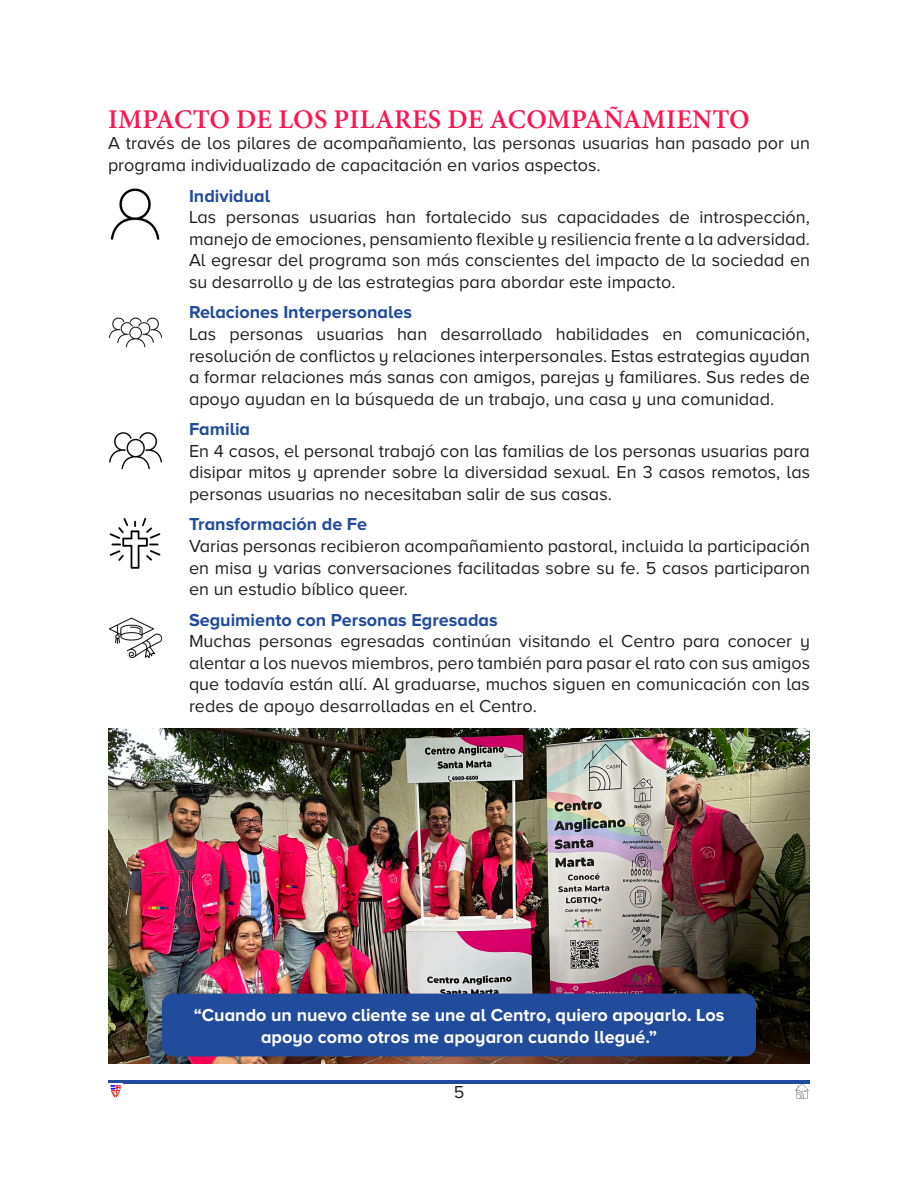
<style>
.page{position:relative;width:918px;height:1188px;background:#fff}
.page>*{position:absolute;margin:0;border:0;box-sizing:border-box;transform-origin:0 0}
.t1{font:600 27px "Minion Pro";letter-spacing:.01em;color:#ff1550}
.t2{font:18px/21.6px "Proxima Nova A";color:#231f20;text-align:justify}
.Paragraph_Header{font:700 18px "Proxima Nova A";color:#214c9b}
.t3{font:700 18px/21.6px "Proxima Nova A";color:#fff;text-align:center}
</style>
<div class="page">
<img style="left:110px;top:188px;width:50px;height:52px">
<img style="left:108px;top:317px;width:54px;height:31px">
<img style="left:109px;top:432px;width:53px;height:38px">
<img style="left:109px;top:517px;width:52px;height:52px">
<img style="left:108px;top:617px;width:54px;height:42px">
<hr style="left:108px;top:1080px;width:702px;height:3px;background:#214c9b">
<img style="left:110px;top:1085px;width:11px;height:13px">
<img style="left:795px;top:1084px;width:15px;height:14px">
<img style="left:108px;top:728px;width:702px;height:336px">
<div style="left:162px;top:994px;width:594px;height:62px;background:#214c9b;border-radius:11px"></div>
<p class="t1" style="left:108px;top:100px;width:643px">IMPACTO DE LOS PILARES DE ACOMPAÑAMIENTO</p>
<p class="t2" style="left:108px;top:132px;width:703px">A través de los pilares de acompañamiento, las personas usuarias han pasado por un programa individualizado de capacitación en varios aspectos.</p>
<p class="Paragraph_Header" style="left:189px;top:185px;width:83px">Individual</p>
<p class="t2" style="left:189px;top:206px;width:623px">Las personas usuarias han fortalecido sus capacidades de introspección, manejo de emociones, pensamiento flexible y resiliencia frente a la adversidad.<br>Al egresar del programa son más conscientes del impacto de la sociedad en su desarrollo y de las estrategias para abordar este impacto.</p>
<p class="Paragraph_Header" style="left:189px;top:302px;width:224px">Relaciones Interpersonales</p>
<p class="t2" style="left:189px;top:323px;width:623px">Las personas usuarias han desarrollado habilidades en comunicación, resolución de conflictos y relaciones interpersonales. Estas estrategias ayudan a formar relaciones más sanas con amigos, parejas y familiares. Sus redes de apoyo ayudan en la búsqueda de un trabajo, una casa y una comunidad.</p>
<p class="Paragraph_Header" style="left:189px;top:419px;width:63px">Familia</p>
<p class="t2" style="left:189px;top:440px;width:623px">En 4 casos, el personal trabajó con las familias de los personas usuarias para disipar mitos y aprender sobre la diversidad sexual. En 3 casos remotos, las personas usuarias no necesitaban salir de sus casas.</p>
<p class="Paragraph_Header" style="left:189px;top:514px;width:180px">Transformación de Fe</p>
<p class="t2" style="left:189px;top:535px;width:623px">Varias personas recibieron acompañamiento pastoral, incluida la participación en misa y varias conversaciones facilitadas sobre su fe. 5 casos participaron en un estudio bíblico queer.</p>
<p class="Paragraph_Header" style="left:189px;top:609px;width:310px">Seguimiento con Personas Egresadas</p>
<p class="t2" style="left:189px;top:630px;width:623px">Muchas personas egresadas continúan visitando el Centro para conocer y alentar a los nuevos miembros, pero también para pasar el rato con sus amigos que todavía están allí. Al graduarse, muchos siguen en comunicación con las redes de apoyo desarrolladas en el Centro.</p>
<p class="t3" style="left:194px;top:1004px;width:532px">“Cuando un nuevo cliente se une al Centro, quiero apoyarlo. Los apoyo como otros me apoyaron cuando llegué.”</p>
<p class="t2" style="left:454px;top:1081px;width:12px">5</p>
</div>
